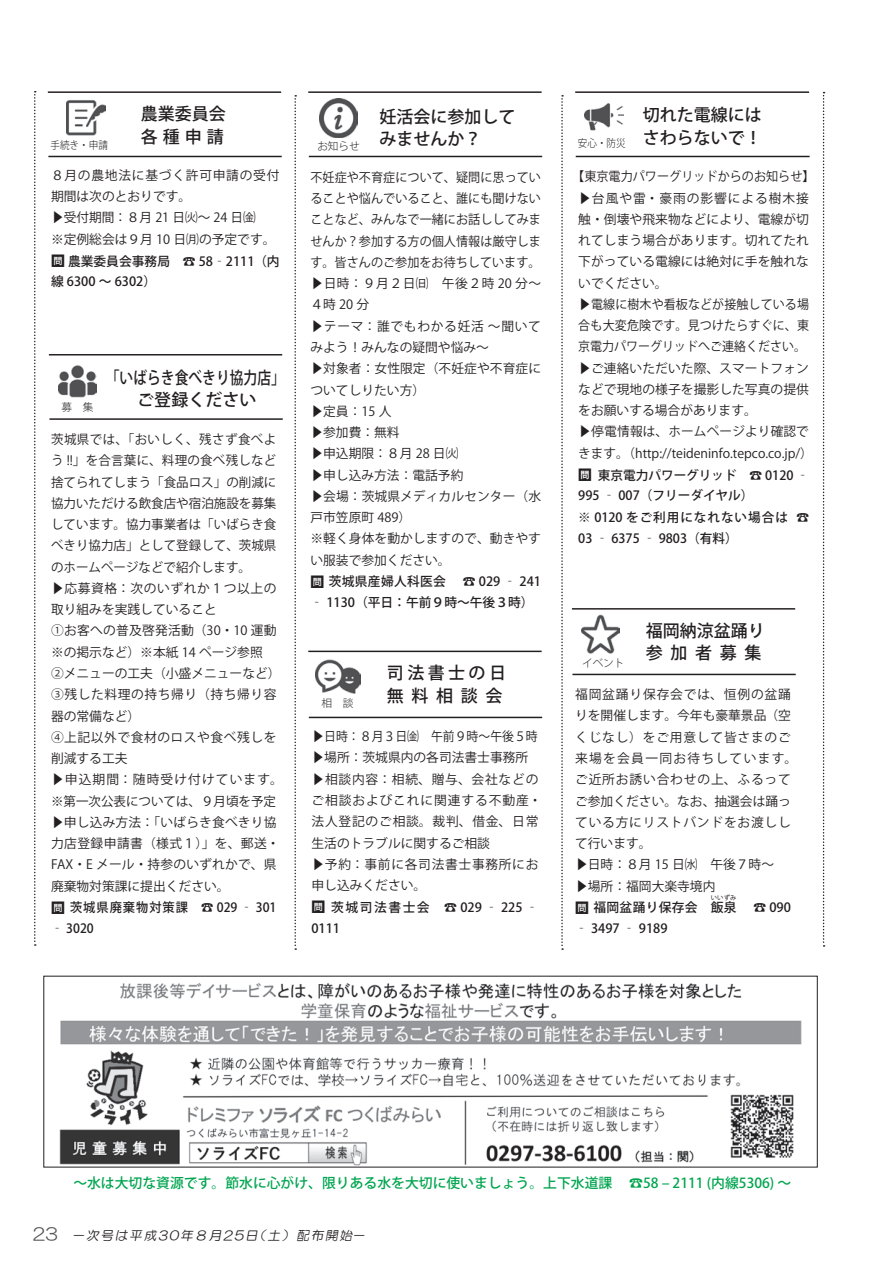
<style>
.page{position:relative;width:893px;height:1263px;background:#fff}
.page>*{position:absolute;margin:0;border:0;box-sizing:border-box;transform-origin:0 0}
.t1{font:500 16.95px/22.4px "Koz Go Pr 6 N";color:#231f20}
.t2{font:500 16.95px/22.4px "Koz Go Pr 6 N";color:#231f20;scale:.81 1}
.t3{font:500 16.95px/22.4px "Koz Go Pr 6 N";letter-spacing:.2em;color:#231f20}
.t4{font:500 13.8px "Koz Go Pr 6 N";color:#00a54f}
.t5{font:12.75px/21.3px "Koz Go Pr 6 N";color:#231f20;scale:.95 1}
.t6{font:12.75px/21.3px "Koz Go Pr 6 N";color:#231f20}
.t7{font:12.75px/21.3px "Koz Go Pr 6 N";letter-spacing:.06em;color:#231f20}
.t8{font:12.75px/21.3px "Koz Go Pr 6 N";letter-spacing:.055em;color:#231f20}
.t9{font:italic 12.75px "HG Maru Gothic MPRO";color:#231f20}
.t10{font:500 12.75px "Koz Go Pr 6 N";color:#231f20}
.t11{font:300 10.65px "Koz Go Pr 6 N";color:#231f20}
.t12{font:300 10.65px "Koz Go Pr 6 N";color:#231f20;scale:.9 1}
.t13{font:500 6.45px "Koz Go Pr 6 N";color:#231f20}
.s1{font-weight:200;font-size:13.8px}
.s2{font-weight:500}
.s3{font-size:13.8px}
.s4{font-style:normal;font-size:16.95px;color:#57585a}
</style>
<div class="page">
<img style="left:59px;top:983px;width:743px;height:182px">
<svg style="left:561px;top:95px;width:2px;height:855px"></svg>
<svg style="left:294px;top:95px;width:2px;height:855px"></svg>
<svg style="left:823px;top:92px;width:2px;height:855px"></svg>
<svg style="left:34px;top:91px;width:2px;height:855px"></svg>
<hr style="left:49px;top:354px;width:233px;height:1px;background:#231f20">
<hr style="left:49px;top:418px;width:234px;height:2px;background:#231f20">
<img style="left:58px;top:365px;width:39px;height:33px">
<hr style="left:308px;top:91px;width:234px;height:2px;background:#231f20">
<hr style="left:309px;top:156px;width:233px;height:1px;background:#231f20">
<img style="left:319px;top:99px;width:39px;height:38px">
<img style="left:585px;top:102px;width:38px;height:29px">
<hr style="left:575px;top:91px;width:234px;height:2px;background:#231f20">
<hr style="left:576px;top:156px;width:234px;height:1px;background:#231f20">
<hr style="left:308px;top:651px;width:234px;height:1px;background:#231f20">
<hr style="left:309px;top:717px;width:233px;height:1px;background:#231f20">
<img style="left:316px;top:659px;width:44px;height:35px">
<hr style="left:572px;top:608px;width:223px;height:2px;background:#231f20">
<hr style="left:572px;top:674px;width:224px;height:1px;background:#231f20">
<img style="left:581px;top:615px;width:39px;height:38px">
<hr style="left:48px;top:91px;width:233px;height:2px;background:#231f20">
<hr style="left:48px;top:156px;width:234px;height:1px;background:#231f20">
<img style="left:67px;top:100px;width:38px;height:36px">
<h1 class="t1" style="left:141px;top:103px;width:87px">農業委員会各種申請</h1>
<p class="t6" style="left:51px;top:165px;width:230px">８月の農地法に基づく許可申請の受付期間は次のとおりです。<br>▶受付期間：８月 21 日㈫～ 24 日㈮<br>※定例総会は９月 10 日㈪の予定です。<span class="s1">問</span> <span class="s2">農業委員会事務局　☎ 58‐2111（内線 6300 ～ 6302）</span></p>
<h1 class="t1" style="left:379px;top:106px;width:138px">妊活会に参加してみませんか？</h1>
<h1 class="t1" style="left:578px;top:104px;width:185px;text-align:right">切れた電線には<br><sub>安心・防災</sub> さわらないで！</h1>
<p class="t5" style="left:578px;top:166px;width:250px;text-indent:-6px">【東京電力パワーグリッドからのお知らせ】▶台風や雷・豪雨の影響による樹木接触・倒壊や飛来物などにより、電線が切れてしまう場合があります。切れてたれ下がっている電線には絶対に手を触れないでください。<br>▶電線に樹木や看板などが接触している場合も大変危険です。見つけたらすぐに、東京電力パワーグリッドへご連絡ください。▶ご連絡いただいた際、スマートフォンなどで現地の様子を撮影した写真の提供をお願いする場合があります。<br>▶停電情報は、ホームページより確認できます。（http://teideninfo.tepco.co.jp/）<span class="s3">問</span> <span class="s2">東京電力パワーグリッド　☎ 0120 ‐<br>995 ‐ 007（フリーダイヤル）<br>※ 0120 をご利用になれない場合は ☎<br>03 ‐ 6375 ‐ 9803（有料）</span></p>
<p class="t12" style="left:50px;top:139px;width:65px">手続き・申請</p>
<p class="t11" style="left:317px;top:140px;width:44px">お知らせ</p>
<p class="t5" style="left:310px;top:167px;width:244px">不妊症や不育症について、疑問に思っていることや悩んでいること、誰にも聞けないことなど、みんなで一緒にお話ししてみませんか？参加する方の個人情報は厳守します。皆さんのご参加をお待ちしています。▶日時：９月２日㈰　午後２時 20 分～<br>４時 20 分<br>▶テーマ：誰でもわかる妊活 ～聞いてみよう！みんなの疑問や悩み～<br>▶対象者：女性限定（不妊症や不育症についてしりたい方）<br>▶定員：15 人<br>▶参加費：無料<br>▶申込期限：８月 28 日㈫<br>▶申し込み方法：電話予約<br>▶会場：茨城県メディカルセンター（水戸市笠原町 489）<br>※軽く身体を動かしますので、動きやすい服装で参加ください。<br><span class="s1">問</span> <span class="s2">茨城県産婦人科医会 　☎ 029 ‐ 241 ‐ 1130（平日：午前９時～午後３時）</span></p>
<h1 class="t2" style="left:113px;top:367px;width:240px;text-indent:-7px">「いばらき食べきり協力店」　　　 ご登録ください</h1>
<p class="t6" style="left:51px;top:429px;width:233px">茨城県では、「おいしく、残さず食べよう !!」を合言葉に、料理の食べ残しなど捨てられてしまう「食品ロス」の削減に協力いただける飲食店や宿泊施設を募集しています。協力事業者は「いばらき食べきり協力店」として登録して、茨城県のホームページなどで紹介します。<br>▶応募資格：次のいずれか１つ以上の取り組みを実践していること<br>①お客への普及啓発活動（30・10 運動※の掲示など）※本紙 14 ページ参照<br>②メニューの工夫（小盛メニューなど）<br>③残した料理の持ち帰り（持ち帰り容器の常備など）<br>④上記以外で食材のロスや食べ残しを削減する工夫<br>▶申込期間：随時受け付けています。※第一次公表については、９月頃を予定▶申し込み方法：「いばらき食べきり協力店登録申請書（様式１）」を、郵送・<br>FAX・E メール・持参のいずれかで、県廃棄物対策課に提出ください。<br><span class="s1">問</span> <span class="s2">茨城県廃棄物対策課　☎ 029 ‐ 301 ‐ 3020</span></p>
<p class="t11" style="left:62px;top:402px;width:33px">募　集</p>
<h1 class="t1" style="left:646px;top:620px;width:121px">福岡納涼盆踊り参加者募集</h1>
<p class="t7" style="left:575px;top:684px;width:224px">福岡盆踊り保存会では、恒例の盆踊りを開催します。今年も豪華景品（空くじなし）をご用意して皆さまのご来場を会員一同お待ちしています。ご近所お誘い合わせの上、ふるってご参加ください。なお、抽選会は踊っている方にリストバンドをお渡しして行います。<br>▶日時：８月 15 日㈬　午後７時～<br>▶場所：福岡大楽寺境内<br><span class="s1">問</span> <span class="s2">福岡盆踊り保存会　飯泉 　☎ 090</span></p>
<p class="t11" style="left:582px;top:657px;width:44px">イベント</p>
<h1 class="t3" style="left:387px;top:662px;width:121px">司法書士の日無料相談会</h1>
<p class="t8" style="left:311px;top:726px;width:232px">▶日時：８月３日㈮　午前９時～午後５時▶場所：茨城県内の各司法書士事務所▶相談内容：相続、贈与、会社などのご相談およびこれに関連する不動産・法人登記のご相談。裁判、借金、日常生活のトラブルに関するご相談<br>▶予約：事前に各司法書士事務所にお申し込みください。<br><span class="s1">問</span> <span class="s2">茨城司法書士会　☎ 029 ‐ 225 ‐<br>0111</span></p>
<p class="t11" style="left:322px;top:697px;width:33px">相　談</p>
<p class="t13" style="left:711px;top:894px;width:27px">いいずみ</p>
<p class="t10" style="left:575px;top:921px;width:94px">‐ 3497 ‐ 9189</p>
<p class="t4" style="left:73px;top:1175px;width:719px">～水は大切な資源です。節水に心がけ、限りある水を大切に使いましょう。上下水道課 　☎58 – 2111 (内線5306) ～</p>
<p class="t9" style="left:33px;top:1229px;width:336px"><span class="s4">23</span> －次号は平成30年８月25日（土）配布開始－</p>
</div>
